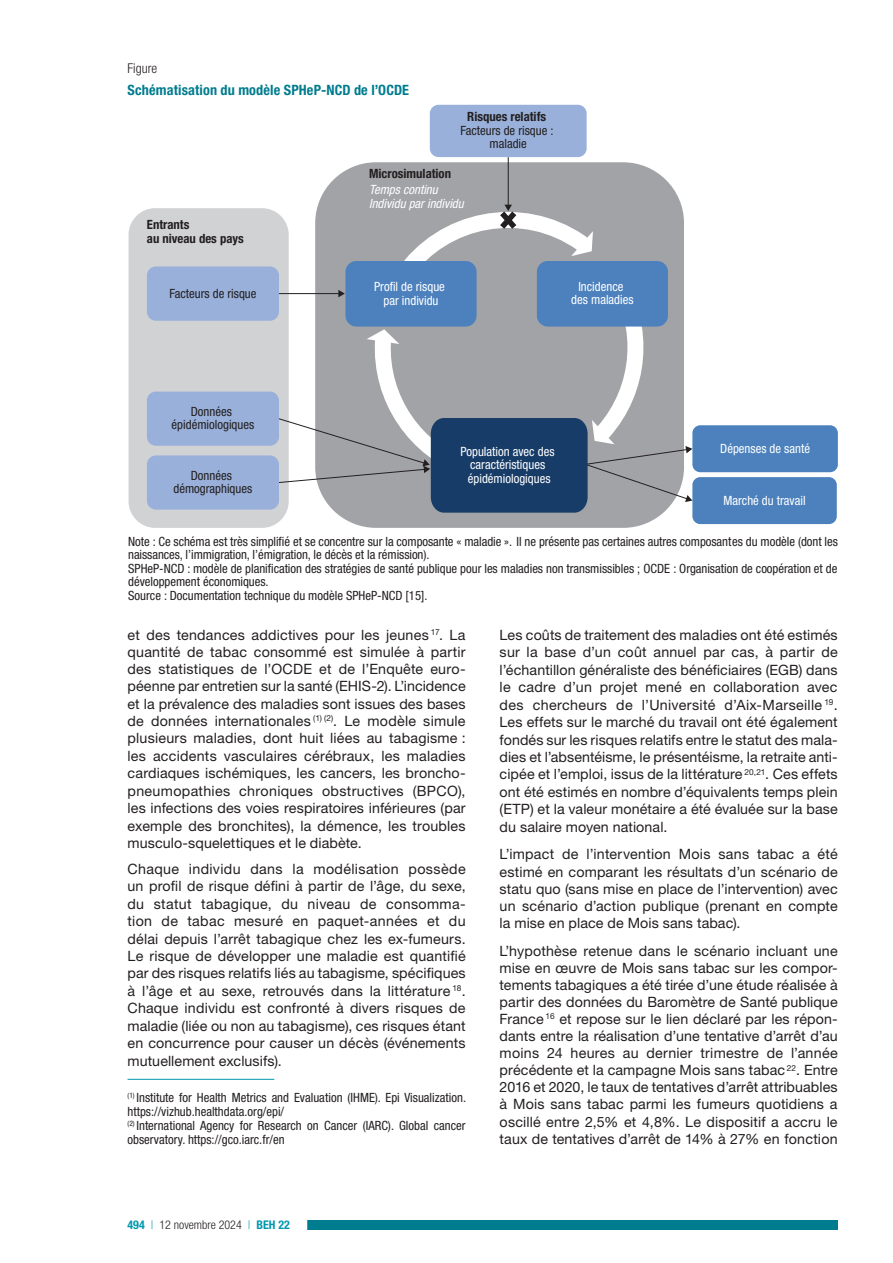
<style>
.page{position:relative;width:893px;height:1263px;background:#fff}
.page>*{position:absolute;margin:0;border:0;box-sizing:border-box;transform-origin:0 0}
.t1{font:14.25px/17.4px "Helvetica Neue LT Std";letter-spacing:.01em;color:#231f20;text-align:justify}
.t2{font:700 condensed 14.25px "Helvetica Neue LT Std";letter-spacing:.01em;color:#007c8f}
.t3{font:300 condensed 13.5px "Helvetica Neue LT Std";color:#231f20}
.t4{font:condensed 12.75px/13.5px "Helvetica Neue LT Std";color:#231f20;text-align:center}
.t5{font:condensed 12.75px/13.5px "Helvetica Neue LT Std";color:#fff;text-align:center}
.t6{font:700 condensed 12.75px/13.5px "Helvetica Neue LT Std";color:#231f20}
.t7{font:italic condensed 12.75px/13.5px "Helvetica Neue LT Std";color:#fff}
.t8{font:300 condensed 12px "Helvetica Neue LT Std";color:#231f20}
.s1{font-weight:700;color:#0098af}
.s2{color:#0098af}
</style>
<div class="page">
<div style="left:242px;top:1221px;width:596px;height:9px;background:#007c8f"></div>
<div style="left:110px;top:1219px;width:197px;height:12px;background:#fff"></div>
<hr style="left:128px;top:1079px;width:146px;height:1px;background:#0098af">
<div style="left:129px;top:208px;width:160px;height:320px;background:#d1d2d4;border-radius:27px"></div>
<div style="left:430px;top:105px;width:157px;height:52px;background:#99b0da;border-radius:9px"></div>
<div style="left:315px;top:162px;width:369px;height:366px;background:#a2a3a7;border-radius:61px"></div>
<div style="left:692px;top:425px;width:146px;height:47px;background:#4c81bd;border-radius:8px"></div>
<div style="left:692px;top:477px;width:145px;height:47px;background:#4c81bd;border-radius:8px"></div>
<hr style="left:508px;top:157px;width:1px;height:49px;background:#231f20">
<svg style="left:278px;top:193px;width:414px;height:320px"></svg>
<div style="left:147px;top:455px;width:132px;height:55px;background:#99b0da;border-radius:9px"></div>
<div style="left:147px;top:392px;width:132px;height:54px;background:#99b0da;border-radius:9px"></div>
<div style="left:147px;top:266px;width:132px;height:55px;background:#99b0da;border-radius:9px"></div>
<p class="t3" style="left:128px;top:61px;width:31px">Figure</p>
<p class="t2" style="left:128px;top:81px;width:283px">Schématisation du modèle SPHeP-NCD de l’OCDE</p>
<p class="t6" style="left:467px;top:110px;width:80px">Risques relatifs</p>
<p class="t4" style="left:460px;top:124px;width:95px">Facteurs de risque : maladie</p>
<p class="t6" style="left:147px;top:218px;width:98px">Entrants<br>au niveau des pays</p>
<p class="t4" style="left:169px;top:286px;width:89px">Facteurs de risque</p>
<p class="t4" style="left:172px;top:404px;width:84px">Données épidémiologiques</p>
<p class="t4" style="left:173px;top:468px;width:80px">Données démographiques</p>
<p class="t6" style="left:369px;top:167px;width:84px">Microsimulation</p>
<p class="t7" style="left:369px;top:183px;width:96px">Temps continu<br>Individu par individu</p>
<p class="t5" style="left:374px;top:280px;width:72px">Profil de risque par individu</p>
<p class="t5" style="left:571px;top:280px;width:64px">Incidence des maladies</p>
<p class="t5" style="left:461px;top:444px;width:95px">Population avec des caractéristiques épidémiologiques</p>
<p class="t5" style="left:720px;top:441px;width:91px">Dépenses de santé</p>
<p class="t5" style="left:723px;top:493px;width:84px">Marché du travail</p>
<p class="t4" style="left:128px;top:534px;width:711px;text-align:left">Note : Ce schéma est très simplifié et se concentre sur la composante « maladie ». Il ne présente pas certaines autres composantes du modèle (dont les naissances, l’immigration, l’émigration, le décès et la rémission).<br>SPHeP-NCD : modèle de planification des stratégies de santé publique pour les maladies non transmissibles ; OCDE : Organisation de coopération et de développement économiques.<br>Source : Documentation technique du modèle SPHeP-NCD [15].</p>
<p class="t1" style="left:128px;top:626px;width:340px">et des tendances addictives pour les jeunes <sup>17</sup>. La quantité de tabac consommé est simulée à partir des statistiques de l’OCDE et de l’Enquête euro&shy;péenne par entretien sur la santé (EHIS-2). L’incidence et la prévalence des maladies sont issues des bases de données internationales <sup>(1)</sup> <sup>(2)</sup>. Le modèle simule plusieurs maladies, dont huit liées au tabagisme : les accidents vasculaires cérébraux, les maladies cardiaques ischémiques, les cancers, les broncho&shy;pneumopathies chroniques obstructives (BPCO), les infections des voies respiratoires inférieures (par exemple des bronchites), la démence, les troubles musculo-squelettiques et le diabète.</p>
<p class="t1" style="left:128px;top:860px;width:340px">Chaque individu dans la modélisation possède un profil de risque défini à partir de l’âge, du sexe, du statut tabagique, du niveau de consomma&shy;tion de tabac mesuré en paquet-années et du délai depuis l’arrêt tabagique chez les ex-fumeurs.<br>Le risque de développer une maladie est quantifié par des risques relatifs liés au tabagisme, spécifiques à l’âge et au sexe, retrouvés dans la littérature <sup>18</sup>.<br>Chaque individu est confronté à divers risques de maladie (liée ou non au tabagisme), ces risques étant en concurrence pour causer un décès (événements mutuellement exclusifs).</p>
<p class="t4" style="left:128px;top:1090px;width:340px;line-height:14px;text-align:left"><sup>(1)</sup> Institute for Health Metrics and Evaluation (IHME). Epi Visualization. https://vizhub.healthdata.org/epi/<br><sup>(2)</sup> International Agency for Research on Cancer (IARC). Global cancer observatory. https://gco.iarc.fr/en</p>
<p class="t8" style="left:128px;top:1218px;width:164px"><span class="s1">494</span> <span class="s2">|</span> 12 novembre 2024 <span class="s2">|</span> <span class="s1">BEH 22</span></p>
<p class="t1" style="left:500px;top:626px;width:340px">Les coûts de traitement des maladies ont été estimés sur la base d’un coût annuel par cas, à partir de l’échantillon généraliste des bénéficiaires (EGB) dans le cadre d’un projet mené en collaboration avec des chercheurs de l’Université d’Aix-Marseille <sup>19</sup>.<br>Les effets sur le marché du travail ont été également fondés sur les risques relatifs entre le statut des mala&shy;dies et l’absentéisme, le présentéisme, la retraite anti&shy;cipée et l’emploi, issus de la littérature <sup>20,21</sup>. Ces effets ont été estimés en nombre d’équivalents temps plein (ETP) et la valeur monétaire a été évaluée sur la base du salaire moyen national.</p>
<p class="t1" style="left:500px;top:846px;width:340px">L’impact de l’intervention Mois sans tabac a été estimé en comparant les résultats d’un scénario de statu quo (sans mise en place de l’intervention) avec un scénario d’action publique (prenant en compte la mise en place de Mois sans tabac).</p>
<p class="t1" style="left:500px;top:942px;width:340px">L’hypothèse retenue dans le scénario incluant une mise en œuvre de Mois sans tabac sur les compor&shy;tements tabagiques a été tirée d’une étude réalisée à partir des données du Baromètre de Santé publique France <sup>16</sup> et repose sur le lien déclaré par les répon&shy;dants entre la réalisation d’une tentative d’arrêt d’au moins 24 heures au dernier trimestre de l’année précédente et la campagne Mois sans tabac <sup>22</sup>. Entre 2016 et 2020, le taux de tentatives d’arrêt attribuables à Mois sans tabac parmi les fumeurs quotidiens a oscillé entre 2,5% et 4,8%. Le dispositif a accru le taux de tentatives d’arrêt de 14% à 27% en fonction</p>
</div>
